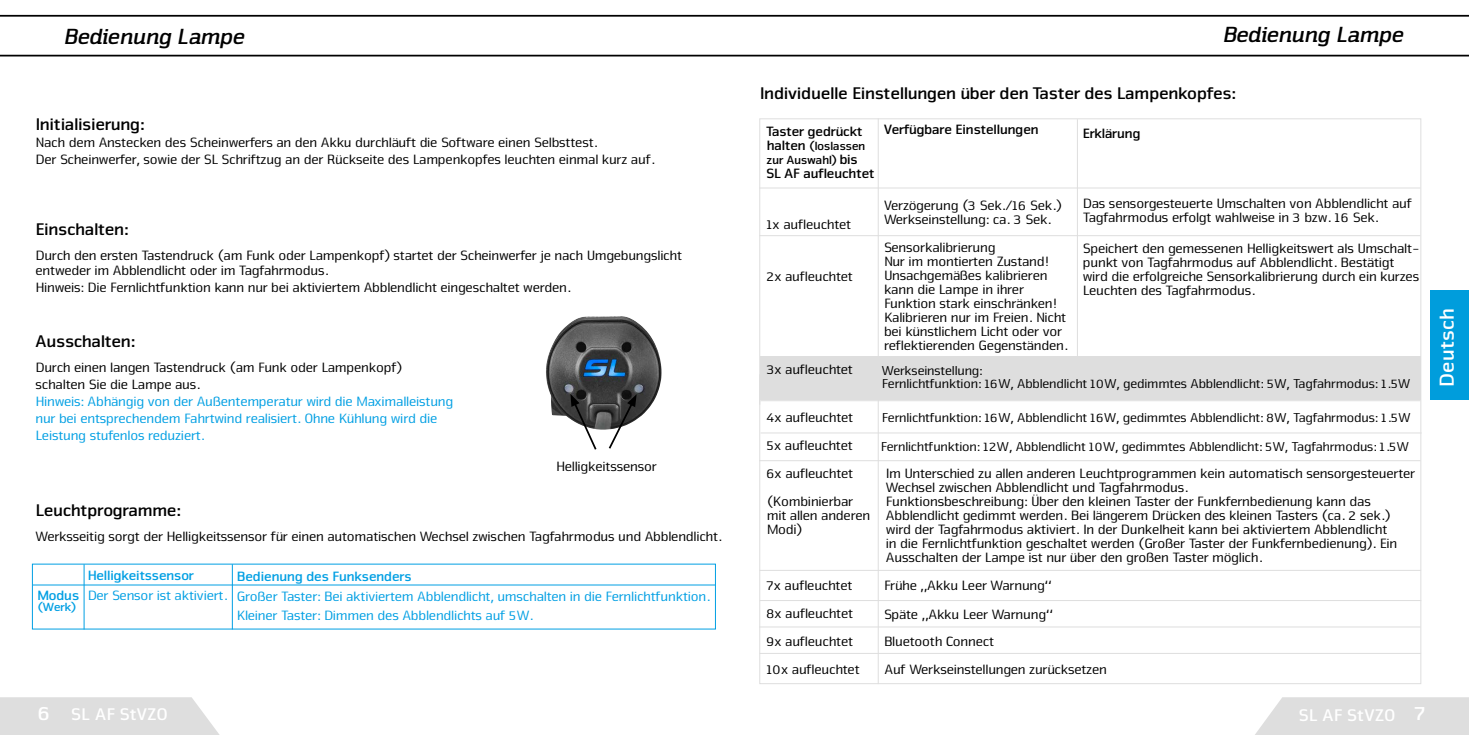
<style>
.page{position:relative;width:1469px;height:735px;background:#fff}
.page>*{position:absolute;margin:0;border:0;box-sizing:border-box;transform-origin:0 0}
.t1{font:italic 22.75px "Nuri Bold Slab";color:#000}
.t2{font:700 21px "Nuri";letter-spacing:.02em;color:#fff}
.t3{font:700 17.5px "Nuri";color:#000}
.t4{font:700 17.5px "Nuri";letter-spacing:.025em;color:#fff}
.t5{font:14px/14px "Nuri";color:#000}
.t6{font:14px/16.8px "Nuri";color:#009fe3}
.t7{font:700 14px "Nuri";color:#000}
.t8{font:700 14px "Nuri";color:#009fe3}
.t9{font:13.3px/13.3px "Nuri";color:#000}
.t10{font:700 12.25px/14px "Nuri";color:#000}
.t11{font:700 12.25px "Nuri";color:#009fe3}
.s1{font-size:14px}
.s2{font-size:21px}
</style>
<div class="page">
<div style="left:760px;top:356px;width:660px;height:44px;background:#dedede"></div>
<svg style="left:0;top:15px;width:1468px;height:41px"></svg>
<div style="left:1430px;top:290px;width:38px;height:110px;background:#009ddc"></div>
<div style="left:0;top:697px;width:219px;height:37px;background:#dedede"></div>
<div style="left:1256px;top:697px;width:212px;height:37px;background:#dedede"></div>
<hr style="left:759px;top:187px;width:661px;height:1px;background:#dedede">
<hr style="left:759px;top:235px;width:661px;height:1px;background:#dedede">
<hr style="left:877px;top:118px;width:1px;height:565px;background:#dedede">
<hr style="left:1077px;top:119px;width:1px;height:239px;background:#dedede">
<hr style="left:759px;top:599px;width:662px;height:1px;background:#dedede">
<hr style="left:759px;top:626px;width:661px;height:1px;background:#dedede">
<hr style="left:759px;top:652px;width:661px;height:1px;background:#dedede">
<hr style="left:759px;top:569px;width:661px;height:1px;background:#dedede">
<hr style="left:759px;top:460px;width:661px;height:1px;background:#dedede">
<hr style="left:759px;top:374px;width:1px;height:30px;background:#dedede">
<hr style="left:760px;top:400px;width:660px;height:1px;background:#dedede">
<hr style="left:33px;top:584px;width:682px;height:1px;background:#009fe3">
<hr style="left:84px;top:564px;width:1px;height:65px;background:#009fe3">
<hr style="left:232px;top:564px;width:1px;height:65px;background:#009fe3">
<hr style="left:760px;top:432px;width:661px;height:1px;background:#dedede">
<img style="left:546px;top:316px;width:115px;height:113px">
<svg style="left:570px;top:393px;width:28px;height:57px"></svg>
<svg style="left:607px;top:394px;width:29px;height:55px"></svg>
<h1 class="t1" style="left:63px;top:23px;width:182px">Bedienung Lampe</h1>
<h1 class="t1" style="left:1221px;top:20px;width:182px">Bedienung Lampe</h1>
<p class="t3" style="left:35px;top:113px;width:110px">Initialisierung:</p>
<p class="t5" style="left:35px;top:133px;width:620px;line-height:16.8px">Nach dem Anstecken des Scheinwerfers an den Akku durchläuft die Software einen Selbsttest.<br>Der Scheinwerfer, sowie der SL Schriftzug an der Rückseite des Lampenkopfes leuchten einmal kurz auf.</p>
<p class="t3" style="left:35px;top:218px;width:94px">Einschalten:</p>
<p class="t5" style="left:35px;top:246px;width:647px;line-height:16.3px">Durch den ersten Tastendruck (am Funk oder Lampenkopf) startet der Scheinwerfer je nach Umgebungslicht entweder im Abblendlicht oder im Tagfahrmodus.<br>Hinweis: Die Fernlichtfunktion kann nur bei aktiviertem Abblendlicht eingeschaltet werden.</p>
<p class="t3" style="left:35px;top:330px;width:101px">Ausschalten:</p>
<p class="t5" style="left:35px;top:358px;width:368px;line-height:16.8px">Durch einen langen Tastendruck (am Funk oder Lampenkopf) schalten Sie die Lampe aus.</p>
<p class="t6" style="left:35px;top:392px;width:419px">Hinweis: Abhängig von der Außentemperatur wird die Maximalleistung nur bei entsprechendem Fahrtwind realisiert. Ohne Kühlung wird die<br>Leistung stufenlos reduziert.</p>
<p class="t5" style="left:555px;top:459px;width:102px">Helligkeitssensor</p>
<p class="t3" style="left:35px;top:499px;width:147px">Leuchtprogramme:</p>
<p class="t5" style="left:35px;top:528px;width:687px">Werksseitig sorgt der Helligkeitssensor für einen automatischen Wechsel zwischen Tagfahrmodus und Abblendlicht.</p>
<p class="t8" style="left:37px;top:586px;width:43px">Modus</p>
<p class="t11" style="left:37px;top:599px;width:40px">(Werk)</p>
<p class="t8" style="left:87px;top:566px;width:108px">Helligkeitssensor</p>
<p class="t6" style="left:87px;top:586px;width:141px">Der Sensor ist aktiviert.</p>
<p class="t8" style="left:236px;top:567px;width:176px">Bedienung des Funksenders</p>
<p class="t6" style="left:236px;top:585px;width:474px;line-height:19.2px">Großer Taster: Bei aktiviertem Abblendlicht, umschalten in die Fernlichtfunktion.<br>Kleiner Taster: Dimmen des Abblendlichts auf 5W.</p>
<p class="t3" style="left:759px;top:82px;width:477px">Individuelle Einstellungen über den Taster des Lampenkopfes:</p>
<p class="t7" style="left:766px;top:123px;width:97px">Taster gedrückt</p>
<p class="t10" style="left:766px;top:138px;width:100px"><span class="s1">halten</span> (loslassen zur Auswahl) <span class="s1">bis</span></p>
<p class="t7" style="left:766px;top:165px;width:109px">SL AF aufleuchtet</p>
<p class="t5" style="left:766px;top:216px;width:86px">1x aufleuchtet</p>
<p class="t5" style="left:766px;top:269px;width:87px">2x aufleuchtet</p>
<p class="t5" style="left:766px;top:362px;width:87px">3x aufleuchtet</p>
<p class="t5" style="left:766px;top:402px;width:88px;line-height:28px;text-align:justify">4x aufleuchtet 5x aufleuchtet 6x aufleuchtet (Kombinierbar</p>
<p class="t5" style="left:766px;top:507px;width:105px">mit allen anderen<br>Modi)</p>
<p class="t5" style="left:766px;top:570px;width:94px;line-height:28px">7x aufleuchtet<br>8x aufleuchtet<br>9x aufleuchtet<br>10x aufleuchtet</p>
<p class="t7" style="left:883px;top:121px;width:156px">Verfügbare Einstellungen</p>
<p class="t7" style="left:1082px;top:124px;width:59px">Erklärung</p>
<p class="t5" style="left:883px;top:198px;width:179px">Verzögerung (3 Sek./16 Sek.)<br>Werkseinstellung: ca. 3 Sek.</p>
<p class="t5" style="left:883px;top:240px;width:185px">Sensorkalibrierung<br>Nur im montierten Zustand!<br>Unsachgemäßes kalibrieren kann die Lampe in ihrer<br>Funktion stark einschränken!<br>Kalibrieren nur im Freien. Nicht bei künstlichem Licht oder vor reflektierenden Gegenständen.</p>
<p class="t5" style="left:1082px;top:195px;width:330px">Das sensorgesteuerte Umschalten von Abblendlicht auf<br>Tagfahrmodus erfolgt wahlweise in 3 bzw. 16 Sek.</p>
<p class="t5" style="left:1082px;top:241px;width:338px">Speichert den gemessenen Helligkeitswert als Umschalt&shy;punkt von Tagfahrmodus auf Abblendlicht. Bestätigt wird die erfolgreiche Sensorkalibrierung durch ein kurzes Leuchten des Tagfahrmodus.</p>
<p class="t9" style="left:881px;top:363px;width:530px">Werkseinstellung:<br>Fernlichtfunktion: 16W, Abblendlicht 10W, gedimmtes Abblendlicht: 5W, Tagfahrmodus: 1.5W</p>
<p class="t9" style="left:881px;top:410px;width:530px">Fernlichtfunktion: 16W, Abblendlicht 16W, gedimmtes Abblendlicht: 8W, Tagfahrmodus: 1.5W</p>
<p class="t9" style="left:880px;top:439px;width:529px">Fernlichtfunktion: 12W, Abblendlicht 10W, gedimmtes Abblendlicht: 5W, Tagfahrmodus: 1.5W</p>
<p class="t5" style="left:885px;top:465px;width:530px">Im Unterschied zu allen anderen Leuchtprogrammen kein automatisch sensorgesteuerter Wechsel zwischen Abblendlicht und Tagfahrmodus.<br>Funktionsbeschreibung: Über den kleinen Taster der Funkfernbedienung kann das Abblendlicht gedimmt werden. Bei längerem Drücken des kleinen Tasters (ca. 2 sek.) wird der Tagfahrmodus aktiviert. In der Dunkelheit kann bei aktiviertem Abblendlicht<br>in die Fernlichtfunktion geschaltet werden (Großer Taster der Funkfernbedienung). Ein Ausschalten der Lampe ist nur über den großen Taster möglich.</p>
<p class="t5" style="left:883px;top:570px;width:170px;line-height:29.1px">Frühe „Akku Leer Warnung“<br>Späte „Akku Leer Warnung“</p>
<p class="t5" style="left:883px;top:633px;width:111px">Bluetooth Connect</p>
<p class="t5" style="left:883px;top:661px;width:224px">Auf Werkseinstellungen zurücksetzen</p>
<p class="t4" style="left:37px;top:702px;width:131px"><span class="s2">6</span> SL AF StVZO</p>
<p class="t4" style="left:1298px;top:703px;width:128px">SL AF StVZO <span class="s2">7</span></p>
<h2 class="t2" style="left:1433px;top:388px;width:81px;rotate:-90deg">Deutsch</h2>
</div>
